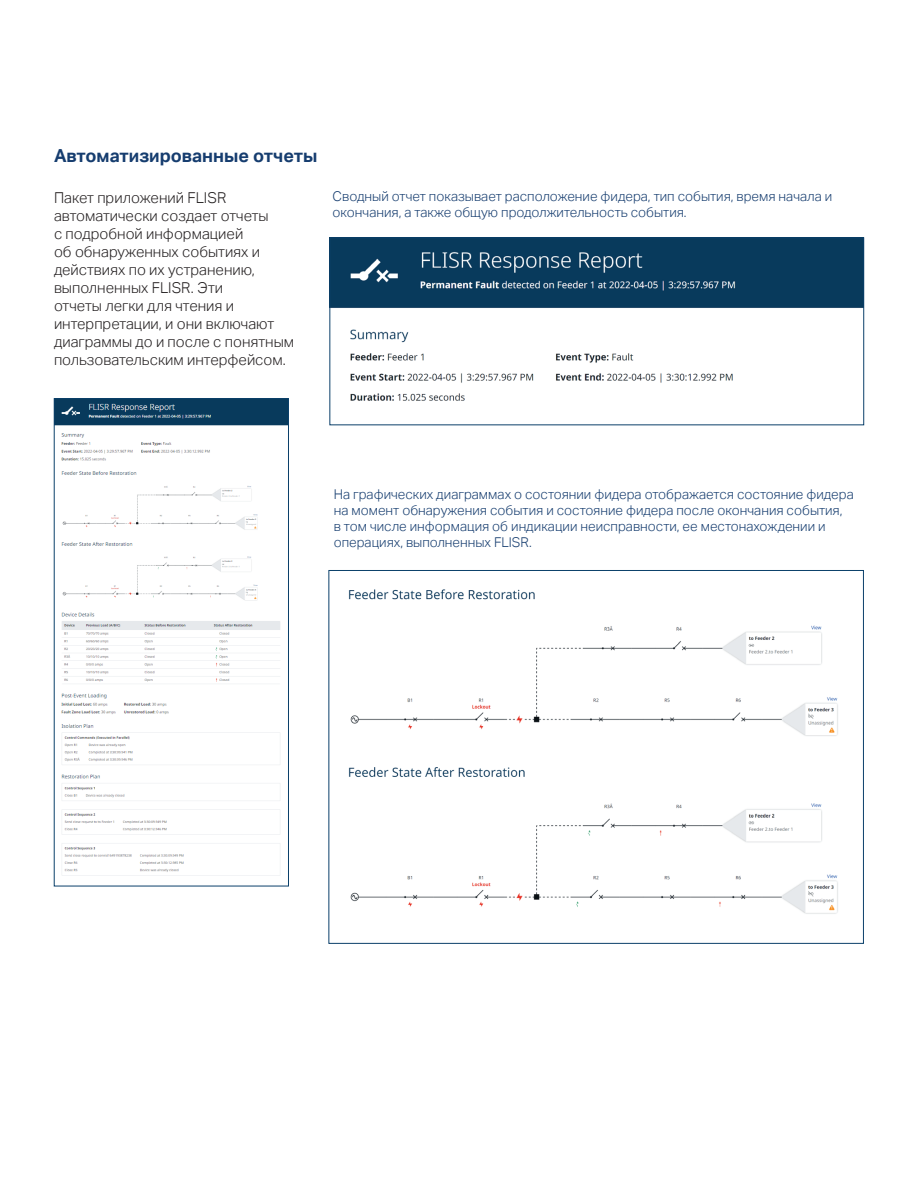
<style>
.page{position:relative;width:918px;height:1188px;background:#fff}
.page>*{position:absolute;margin:0;border:0;box-sizing:border-box;transform-origin:0 0}
.t1{font:700 18px "Aktiv Grotesk";color:#163d6f}
.t2{font:300 15px/18px "Aktiv Grotesk";color:#231f20}
.t3{font:300 13.5px/16.2px "Aktiv Grotesk";color:#163d6f}
</style>
<div class="page">
<img style="left:56px;top:400px;width:231px;height:476px">
<div style="left:54px;top:398px;width:235px;height:488px;border:1px solid #0b406a"></div>
<img style="left:332px;top:240px;width:530px;height:161px">
<div style="left:330px;top:238px;width:534px;height:187px;border:1px solid #0b406a"></div>
<img style="left:348px;top:589px;width:490px;height:325px">
<h1 class="t1" style="left:54px;top:146px;width:265px">Автоматизированные отчеты</h1>
<p class="t2" style="left:54px;top:189px;width:242px">Пакет приложений FLISR автоматически создает отчеты<br>с подробной информацией<br>об обнаруженных событиях и действиях по их устранению, выполненных FLISR. Эти<br>отчеты легки для чтения и интерпретации, и они включают диаграммы до и после с понятным пользовательским интерфейсом.</p>
<p class="t3" style="left:333px;top:188px;width:501px">Сводный отчет показывает расположение фидера, тип события, время начала и окончания, а также общую продолжительность события.</p>
<p class="t3" style="left:334px;top:486px;width:522px">На графических диаграммах о состоянии фидера отображается состояние фидера на момент обнаружения события и состояние фидера после окончания события,<br>в том числе информация об индикации неисправности, ее местонахождении и операциях, выполненных FLISR.</p>
</div>
